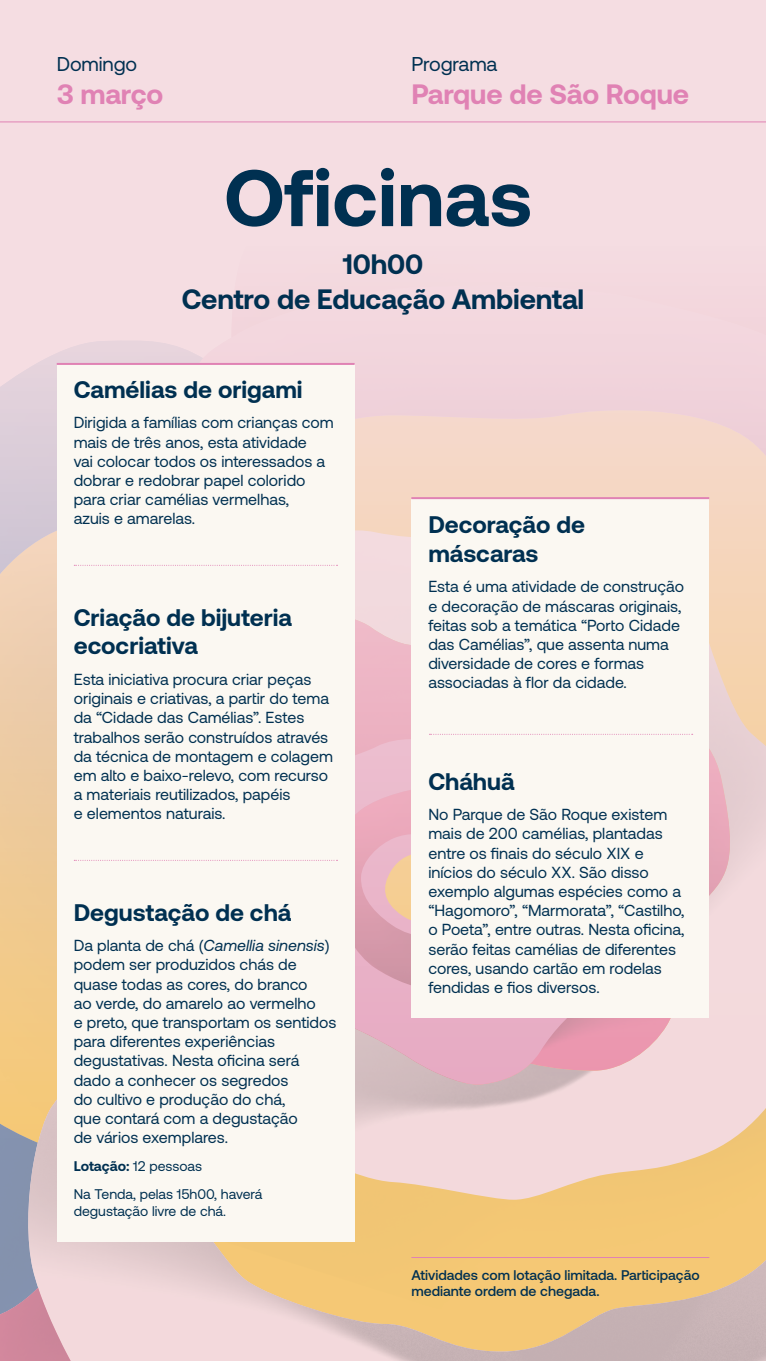
<style>
.page{position:relative;width:766px;height:1361px;background:#fff}
.page>*{position:absolute;margin:0;border:0;box-sizing:border-box;transform-origin:0 0}
.t1{font:700 80px "Aeonik";color:#003051}
.t2{font:700 28px/34.8px "Aeonik";letter-spacing:-.005em;color:#003051;text-align:center}
.t3{font:700 28px "Aeonik";letter-spacing:-.005em;color:#e082b4}
.t4{font:700 24px/28.8px "Aeonik";color:#003051}
.t5{font:20px "Aeonik";letter-spacing:-.005em;color:#003051}
.t6{font:16px/19.2px "Aeonik";color:#003051}
.t7{font:500 14px/16px "Aeonik";color:#003051}
.t8{font:14px/28.2px "Aeonik";color:#003051}
.s1{font-style:italic}
.s2{font-weight:700}
</style>
<div class="page">
<div style="left:0;top:0;width:765px;height:1361px;background:#f5dde2"></div>
<svg style="left:26px;top:526px;width:739px;height:501px"></svg>
<img style="left:26px;top:1027px;width:609px;height:260px">
<svg style="left:231px;top:362px;width:534px;height:275px;fill:#f5d7ca"></svg>
<svg style="left:354px;top:739px;width:281px;height:348px;fill:#e7adc3"></svg>
<svg style="left:71px;top:1287px;width:564px;height:74px"></svg>
<img style="left:0;top:1287px;width:71px;height:74px">
<img style="left:635px;top:661px;width:130px;height:700px">
<div style="left:57px;top:364px;width:297px;height:878px;background:#fbf8f2"></div>
<div style="left:411px;top:499px;width:298px;height:518px;background:#fbf8f2"></div>
<hr style="left:57px;top:363px;width:297px;height:2px;background:#e082b4">
<hr style="left:411px;top:497px;width:298px;height:2px;background:#e082b4">
<hr style="left:411px;top:1257px;width:298px;height:1px;background:#e082b4">
<hr style="left:0;top:122px;width:765px;height:1px;background:#e082b4">
<svg style="left:74px;top:860px;width:263px;height:1px"></svg>
<svg style="left:74px;top:565px;width:263px;height:1px"></svg>
<svg style="left:360px;top:723px;width:332px;height:217px"></svg>
<p class="t5" style="left:57px;top:53px;width:82px">Domingo</p>
<h2 class="t3" style="left:57px;top:78px;width:108px">3 março</h2>
<p class="t5" style="left:411px;top:53px;width:87px">Programa</p>
<h2 class="t3" style="left:411px;top:78px;width:279px">Parque de São Roque</h2>
<h1 class="t1" style="left:224px;top:152px;width:310px">Oficinas</h1>
<h2 class="t2" style="left:182px;top:246px;width:404px">10h00<br>Centro de Educação Ambiental</h2>
<h3 class="t4" style="left:74px;top:375px;width:230px">Camélias de origami</h3>
<p class="t6" style="left:74px;top:413px;width:261px">Dirigida a famílias com crianças com mais de três anos, esta atividade<br>vai colocar todos os interessados a dobrar e redobrar papel colorido para criar camélias vermelhas,<br>azuis e amarelas.</p>
<h3 class="t4" style="left:74px;top:602px;width:220px">Criação de bijuteria ecocriativa</h3>
<p class="t6" style="left:74px;top:670px;width:260px">Esta iniciativa procura criar peças originais e criativas, a partir do tema da “Cidade das Camélias”. Estes trabalhos serão construídos através da técnica de montagem e colagem em alto e baixo-relevo, com recurso a materiais reutilizados, papéis<br>e elementos naturais.</p>
<h3 class="t4" style="left:74px;top:897px;width:219px">Degustação de chá</h3>
<p class="t6" style="left:74px;top:936px;width:264px">Da planta de chá (<span class="s1">Camellia sinensis</span>) podem ser produzidos chás de quase todas as cores, do branco<br>ao verde, do amarelo ao vermelho<br>e preto, que transportam os sentidos para diferentes experiências degustativas. Nesta oficina será dado a conhecer os segredos<br>do cultivo e produção do chá,<br>que contará com a degustação<br>de vários exemplares.</p>
<p class="t8" style="left:74px;top:1152px;width:190px"><span class="s2">Lotação:</span> 12 pessoas<br>Na Tenda, pelas 15h00, haverá</p>
<p class="t8" style="left:74px;top:1197px;width:154px">degustação livre de chá.</p>
<h3 class="t4" style="left:428px;top:510px;width:158px">Decoração de máscaras</h3>
<p class="t6" style="left:428px;top:577px;width:257px">Esta é uma atividade de construção e decoração de máscaras originais, feitas sob a temática “Porto Cidade das Camélias”, que assenta numa diversidade de cores e formas associadas à flor da cidade.</p>
<h3 class="t4" style="left:428px;top:766px;width:88px">Cháhuã</h3>
<p class="t6" style="left:428px;top:805px;width:257px">No Parque de São Roque existem mais de 200 camélias, plantadas entre os finais do século XIX e inícios do século XX. São disso exemplo algumas espécies como a “Hagomoro”, “Marmorata”, “Castilho, o Poeta”, entre outras. Nesta oficina, serão feitas camélias de diferentes cores, usando cartão em rodelas fendidas e fios diversos.</p>
<p class="t7" style="left:411px;top:1266px;width:290px">Atividades com lotação limitada. Participação mediante ordem de chegada.</p>
</div>
